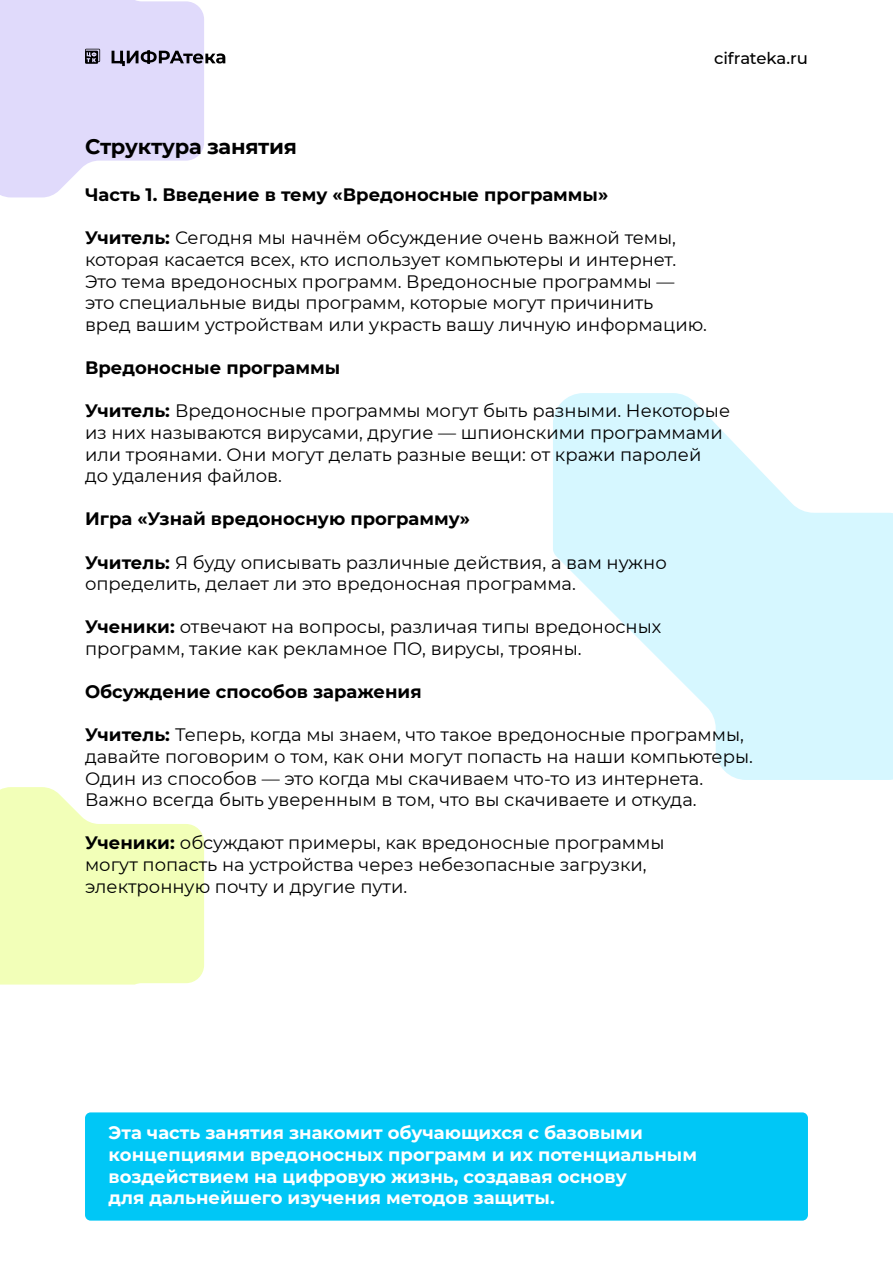
<style>
.page{position:relative;width:893px;height:1263px;background:#fff}
.page>*{position:absolute;margin:0;border:0;box-sizing:border-box;transform-origin:0 0}
.t1{font:700 21px "Montserrat";letter-spacing:-.015em;color:#000}
.t2{font:18px/21.6px "Montserrat";color:#000}
.t3{font:700 18px/21.6px "Montserrat";color:#fff}
.t4{font:700 18px "Montserrat";color:#000}
.t5{font:500 16.5px "Montserrat";letter-spacing:-.01em;color:#000}
.s1{font-weight:700}
</style>
<div class="page">
<svg style="left:553px;top:393px;width:340px;height:387px;fill:#d6f7ff"></svg>
<svg style="left:0;top:787px;width:204px;height:197px;background:#f3ffc0"></svg>
<svg style="left:0;top:0;width:225px;height:197px"></svg>
<div style="left:85px;top:1112px;width:723px;height:108px;background:#00c7f6;border-radius:6px"></div>
<p class="t5" style="left:714px;top:46px;width:95px">cifrateka.ru</p>
<p class="t1" style="left:85px;top:132px;width:213px">Структура занятия</p>
<p class="t4" style="left:85px;top:182px;width:525px">Часть 1. Введение в тему «Вредоносные программы»</p>
<p class="t2" style="left:85px;top:227px;width:623px"><span class="s1">Учитель:</span> Сегодня мы начнём обсуждение очень важной темы, которая касается всех, кто использует компьютеры и интернет.<br>Это тема вредоносных программ. Вредоносные программы — это специальные виды программ, которые могут причинить<br>вред вашим устройствам или украсть вашу личную информацию.</p>
<p class="t4" style="left:85px;top:355px;width:257px">Вредоносные программы</p>
<p class="t2" style="left:85px;top:399px;width:647px"><span class="s1">Учитель:</span> Вредоносные программы могут быть разными. Некоторые из них называются вирусами, другие — шпионскими программами или троянами. Они могут делать разные вещи: от кражи паролей<br>до удаления файлов.</p>
<p class="t4" style="left:85px;top:506px;width:386px">Игра «Узнай вредоносную программу»</p>
<p class="t2" style="left:85px;top:551px;width:583px"><span class="s1">Учитель:</span> Я буду описывать различные действия, а вам нужно определить, делает ли это вредоносная программа.</p>
<p class="t2" style="left:85px;top:615px;width:578px"><span class="s1">Ученики:</span> отвечают на вопросы, различая типы вредоносных программ, такие как рекламное ПО, вирусы, трояны.</p>
<p class="t4" style="left:85px;top:679px;width:338px">Обсуждение способов заражения</p>
<p class="t2" style="left:85px;top:723px;width:669px"><span class="s1">Учитель:</span> Теперь, когда мы знаем, что такое вредоносные программы, давайте поговорим о том, как они могут попасть на наши компьютеры.<br>Один из способов — это когда мы скачиваем что-то из интернета.<br>Важно всегда быть уверенным в том, что вы скачиваете и откуда.</p>
<p class="t2" style="left:85px;top:831px;width:581px"><span class="s1">Ученики:</span> обсуждают примеры, как вредоносные программы могут попасть на устройства через небезопасные загрузки, электронную почту и другие пути.</p>
<p class="t3" style="left:109px;top:1121px;width:590px">Эта часть занятия знакомит обучающихся с базовыми концепциями вредоносных программ и их потенциальным воздействием на цифровую жизнь, создавая основу<br>для дальнейшего изучения методов защиты.</p>
</div>
